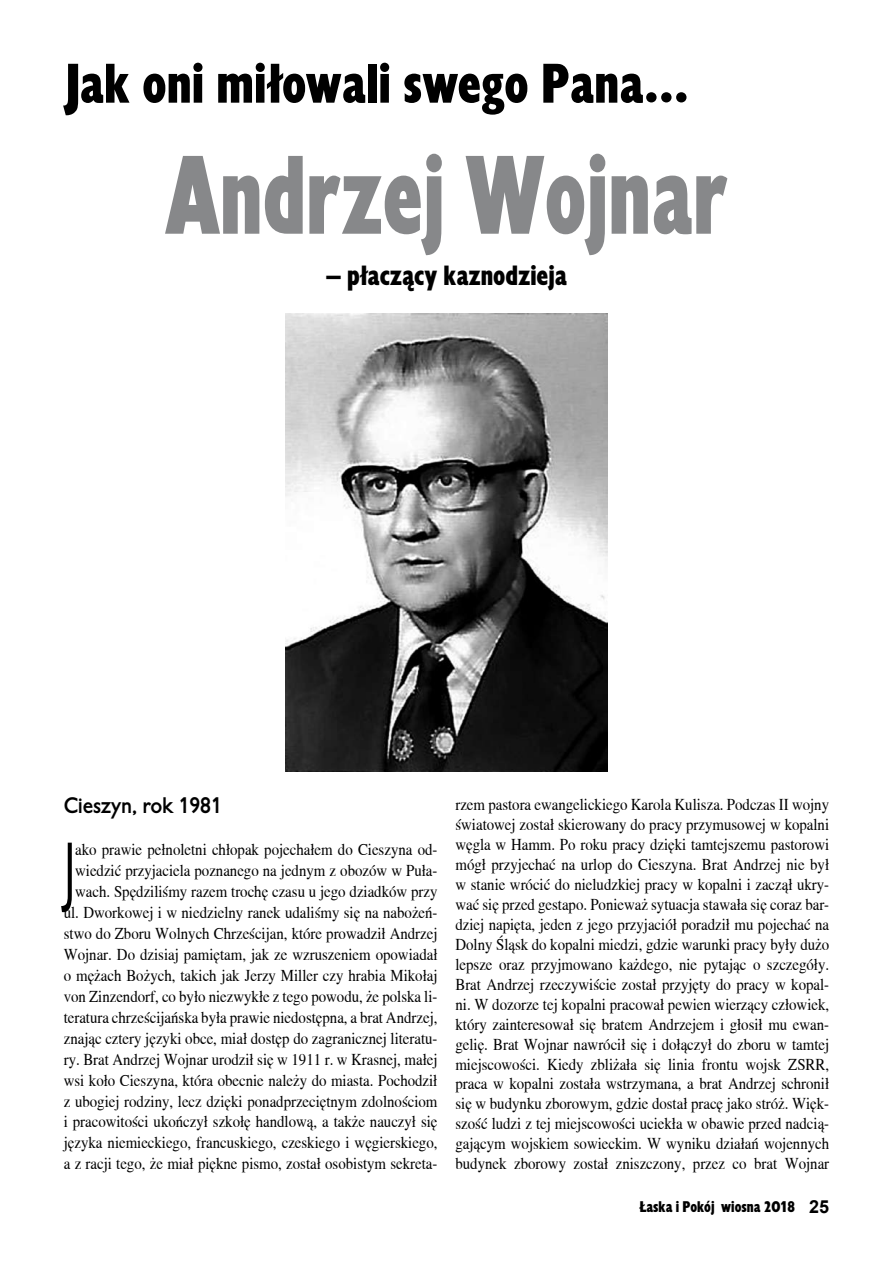
<style>
.page{position:relative;width:893px;height:1263px;background:#fff}
.page>*{position:absolute;margin:0;border:0;box-sizing:border-box;transform-origin:0 0}
.t1{font:108px "EFN Gilead Blk Cnd";color:#87888a;scale:.86 1}
.t2{font:69.3px "EFN Gilead Cnd";color:#000;scale:.9 1}
.t3{font:54px "EFN Gilead Blk Cnd";color:#000}
.t4{font:27px "EFN Gilead Blk Cnd";color:#000}
.t5{font:700 21px "EFN Gilead";color:#000;scale:.9 1}
.t6{font:16.5px/20px "Toronto";color:#000;text-align:right;scale:.9 1}
.t7{font:15px "EFN Gilead Blk Cnd";color:#000}
.s1{font-family:"Arial";font-weight:700;font-size:18px}
</style>
<div class="page">
<img style="left:286px;top:314px;width:322px;height:457px">
<h3 class="t3" style="left:64px;top:46px;width:626px">Jak oni miłowali swego Pana...</h3>
<h1 class="t1" style="left:165px;top:121px;width:655px">Andrzej Wojnar</h1>
<h3 class="t4" style="left:326px;top:257px;width:242px">– płaczący kaznodzieja</h3>
<p class="t5" style="left:64px;top:791px;width:177px">Cieszyn, rok 1981</p>
<h2 class="t2" style="left:64px;top:823px;width:14px">J</h2>
<p class="t6" style="left:64px;top:839px;width:417px;line-height:21px">ako prawie pełnoletni chłopak pojechałem do Cieszyna od&shy;wiedzić przyjaciela poznanego na jednym z obozów w Puła&shy;wach. Spędziliśmy razem trochę czasu u jego dziadków przy ul. Dworkowej i w niedzielny ranek udaliśmy się na nabożeń&shy;stwo do Zboru Wolnych Chrześcijan, które prowadził Andrzej Wojnar. Do dzisiaj pamiętam, jak ze wzruszeniem opowiadał o mężach Bożych, takich jak Jerzy Miller czy hrabia Mikołaj von Zinzendorf, co było niezwykłe z tego powodu, że polska li&shy;teratura chrześcijańska była prawie niedostępna, a brat Andrzej, znając cztery języki obce, miał dostęp do zagranicznej literatu&shy;ry. Brat Andrzej Wojnar urodził się w 1911 r. w Krasnej, małej wsi koło Cieszyna, która obecnie należy do miasta. Pochodził z ubogiej rodziny, lecz dzięki ponadprzeciętnym zdolnościom i pracowitości ukończył szkołę handlową, a także nauczył się języka niemieckiego, francuskiego, czeskiego i węgierskiego, a z racji tego, że miał piękne pismo, został osobistym sekreta-</p>
<p class="t6" style="left:455px;top:795px;width:417px;text-align:justify">rzem pastora ewangelickiego Karola Kulisza. Podczas II wojny światowej został skierowany do pracy przymusowej w kopalni węgla w Hamm. Po roku pracy dzięki tamtejszemu pastorowi mógł przyjechać na urlop do Cieszyna. Brat Andrzej nie był w stanie wrócić do nieludzkiej pracy w kopalni i zaczął ukry&shy;wać się przed gestapo. Ponieważ sytuacja stawała się coraz bar&shy;dziej napięta, jeden z jego przyjaciół poradził mu pojechać na Dolny Śląsk do kopalni miedzi, gdzie warunki pracy były dużo lepsze oraz przyjmowano każdego, nie pytając o szczegóły.<br>Brat Andrzej rzeczywiście został przyjęty do pracy w kopal&shy;ni. W dozorze tej kopalni pracował pewien wierzący człowiek, który zainteresował się bratem Andrzejem i głosił mu ewan&shy;gelię. Brat Wojnar nawrócił się i dołączył do zboru w tamtej miejscowości. Kiedy zbliżała się linia frontu wojsk ZSRR, praca w kopalni została wstrzymana, a brat Andrzej schronił się w budynku zborowym, gdzie dostał pracę jako stróż. Więk&shy;szość ludzi z tej miejscowości uciekła w obawie przed nadcią&shy;gającym wojskiem sowieckim. W wyniku działań wojennych budynek zborowy został zniszczony, przez co brat Wojnar</p>
<p class="t7" style="left:639px;top:1196px;width:191px">Łaska i Pokój wiosna 2018 <span class="s1">25</span></p>
</div>
